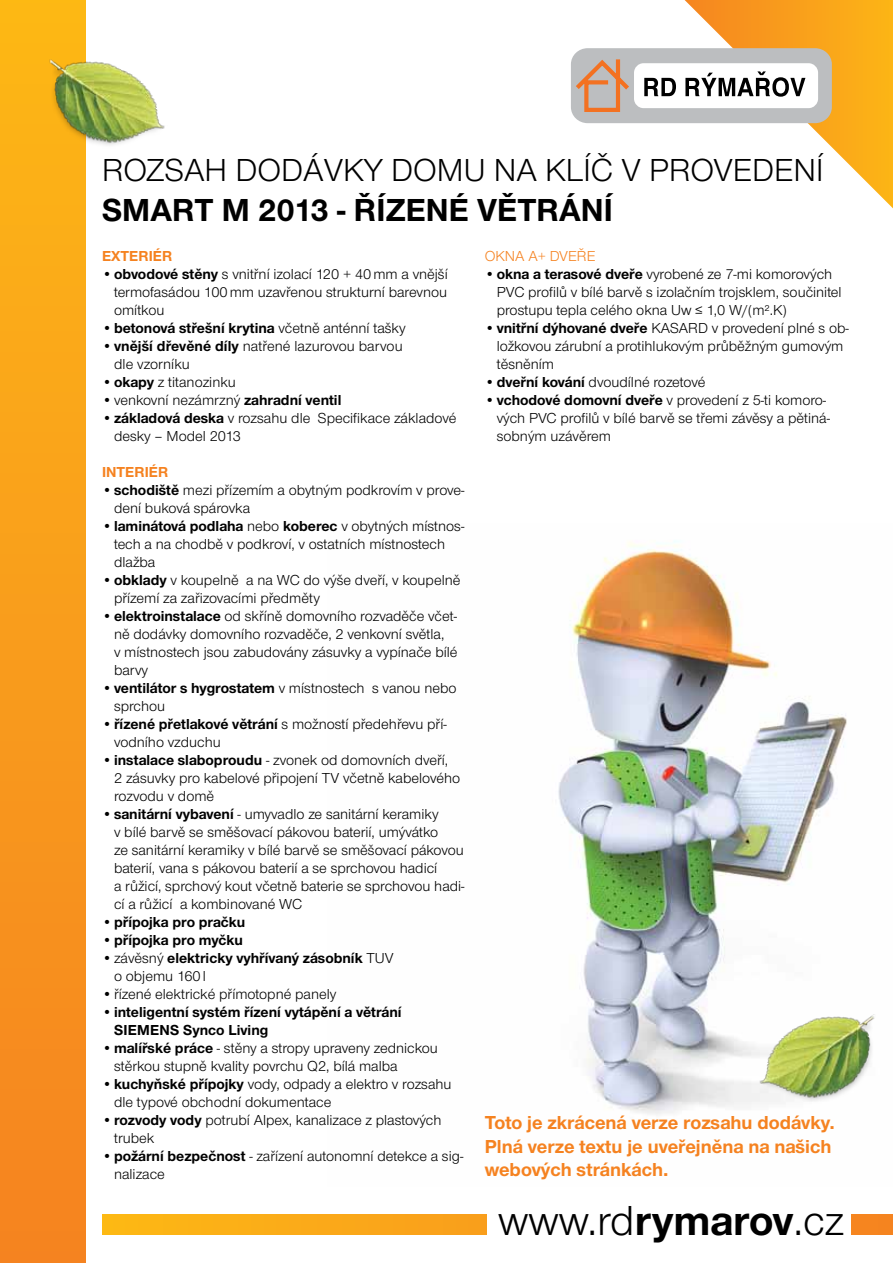
<style>
.page{position:relative;width:893px;height:1263px;background:#fff}
.page>*{position:absolute;margin:0;border:0;box-sizing:border-box;transform-origin:0 0}
.t1{font:43.5px "Nimbus Sans Novus TOT";color:#000}
.t2{font:33px "Nimbus Sans Novus TOT";color:#000}
.t3{font:700 33px "Nimbus Sans Novus TOT";color:#000}
.t4{font:700 19.5px/23.4px "Nimbus Sans Novus TOT";color:#f58220}
.t5{font:15px/18px "Nimbus Sans Novus TOT";color:#000}
.t6{font:700 15px/18px "Nimbus Sans Novus TOT";color:#000}
.t7{font:700 15px "Nimbus Sans Novus TOT";color:#f58220}
.t8{font:15px "Nimbus Sans Novus TOT";color:#f58220}
.s1{font-weight:700}
.s2{font-weight:400}
</style>
<div class="page">
<img style="left:558px;top:540px;width:289px;height:575px">
<div style="left:0;top:0;width:85px;height:1263px;background:linear-gradient(to bottom,#fdb815,#f58321)"></div>
<svg style="left:103px;top:1214px;width:790px;height:21px;background:#faa719"></svg>
<div style="left:487px;top:1204px;width:363px;height:33px;background:#fff"></div>
<div style="left:571px;top:48px;width:261px;height:75px;background:#bcbec0;border-radius:16px"></div>
<div style="left:634px;top:63px;width:184px;height:45px;background:#fff;border-radius:10px"></div>
<svg style="left:644px;top:78px;width:32px;height:18px"></svg>
<svg style="left:685px;top:0;width:208px;height:208px"></svg>
<svg style="left:571px;top:55px;width:58px;height:59px"></svg>
<img style="left:753px;top:997px;width:122px;height:118px">
<img style="left:43px;top:43px;width:122px;height:131px">
<h2 class="t2" style="left:102px;top:152px;width:723px">ROZSAH DODÁVKY DOMU NA KLÍČ V PROVEDENÍ</h2>
<h2 class="t3" style="left:102px;top:191px;width:512px">SMART M 2013 - ŘÍZENÉ VĚTRÁNÍ</h2>
<p class="t7" style="left:102px;top:247px;width:72px">EXTERIÉR</p>
<p class="t5" style="left:114px;top:265px;width:335px;text-align:justify;text-indent:-12px">• <span class="s1">obvodové stěny</span> s vnitřní izolací 120 + 40mm a vnější termofasádou 100mm uzavřenou strukturní barevnou omítkou</p>
<p class="t6" style="left:102px;top:319px;width:305px"><span class="s2">•</span> betonová střešní krytina <span class="s2">včetně anténní tašky</span></p>
<p class="t5" style="left:114px;top:337px;width:290px;text-indent:-12px">• <span class="s1">vnější dřevěné díly</span> natřené lazurovou barvou dle vzorníku</p>
<p class="t5" style="left:102px;top:373px;width:135px">• <span class="s1">okapy</span> z titanozinku</p>
<p class="t5" style="left:102px;top:391px;width:241px">• venkovní nezámrzný <span class="s1">zahradní ventil</span></p>
<p class="t5" style="left:114px;top:409px;width:344px;text-indent:-12px">• <span class="s1">základová deska</span> v rozsahu dle Specifikace základové desky – Model 2013</p>
<p class="t7" style="left:102px;top:463px;width:68px">INTERIÉR</p>
<p class="t5" style="left:114px;top:481px;width:352px;text-indent:-12px">• <span class="s1">schodiště</span> mezi přízemím a obytným podkrovím v prove&shy;dení buková spárovka</p>
<p class="t5" style="left:114px;top:517px;width:352px;text-indent:-12px">• <span class="s1">laminátová podlaha</span> nebo <span class="s1">koberec</span> v obytných místnos&shy;tech a na chodbě v podkroví, v ostatních místnostech dlažba</p>
<p class="t5" style="left:114px;top:571px;width:348px;text-indent:-12px">• <span class="s1">obklady</span> v koupelně a na WC do výše dveří, v koupelně přízemí za zařizovacími předměty</p>
<p class="t5" style="left:114px;top:607px;width:345px;text-indent:-12px">• <span class="s1">elektroinstalace</span> od skříně domovního rozvaděče včet&shy;ně dodávky domovního rozvaděče, 2 venkovní světla,<br>v místnostech jsou zabudovány zásuvky a vypínače bílé barvy</p>
<p class="t5" style="left:114px;top:679px;width:344px;text-indent:-12px">• <span class="s1">ventilátor s hygrostatem</span> v místnostech s vanou nebo sprchou</p>
<p class="t5" style="left:114px;top:715px;width:334px;text-indent:-12px">•<span class="s1">řízené přetlakové větrání</span> s možností předehřevu pří&shy;vodního vzduchu</p>
<p class="t5" style="left:114px;top:751px;width:348px;text-indent:-12px">•<span class="s1">instalace slaboproudu</span> - zvonek od domovních dveří,<br>2 zásuvky pro kabelové připojení TV včetně kabelového rozvodu v domě</p>
<p class="t5" style="left:114px;top:805px;width:352px;text-indent:-12px">•<span class="s1">sanitární vybavení</span> - umyvadlo ze sanitární keramiky<br>v bílé barvě se směšovací pákovou baterií, umývátko<br>ze sanitární keramiky v bílé barvě se směšovací pákovou baterií, vana s pákovou baterií a se sprchovou hadicí<br>a růžicí, sprchový kout včetně baterie se sprchovou hadi&shy;cí a růžicí a kombinované WC</p>
<p class="t6" style="left:102px;top:913px;width:145px"><span class="s2">•</span>přípojka pro pračku</p>
<p class="t6" style="left:102px;top:931px;width:142px"><span class="s2">•</span>přípojka pro myčku</p>
<p class="t6" style="left:114px;top:949px;width:281px;text-indent:-12px"><span class="s2">• závěsný</span> elektricky vyhřívaný zásobník <span class="s2">TUV o objemu 160l</span></p>
<p class="t5" style="left:102px;top:985px;width:236px">• řízené elektrické přímotopné panely</p>
<p class="t6" style="left:114px;top:1003px;width:289px;text-indent:-12px"><span class="s2">•</span>inteligentní systém řízení vytápění a větrání<br>Siemens</p>
<p class="t8" style="left:485px;top:247px;width:112px">OKNA A+ DVEŘE</p>
<p class="t5" style="left:497px;top:265px;width:346px;text-indent:-12px">• <span class="s1">okna a terasové dveře</span> vyrobené ze 7-mi komorových<br>PVC profilů v bílé barvě s izolačním trojsklem, součinitel prostupu tepla celého okna Uw ≤ 1,0 W/(m².K)</p>
<p class="t5" style="left:497px;top:319px;width:354px;text-indent:-12px">•<span class="s1">vnitřní dýhované dveře</span> KASARD v provedení plné s ob&shy;ložkovou zárubní a protihlukovým průběžným gumovým těsněním</p>
<p class="t5" style="left:485px;top:373px;width:222px">•<span class="s1">dveřní kování</span> dvoudílné rozetové</p>
<p class="t5" style="left:497px;top:391px;width:335px;text-indent:-12px">• <span class="s1">vchodové domovní dveře</span> v provedení z 5-ti komoro&shy;vých PVC profilů v bílé barvě se třemi závěsy a pětiná&shy;sobným uzávěrem</p>
<p class="t6" style="left:183px;top:1021px;width:87px">Synco Living</p>
<p class="t5" style="left:114px;top:1039px;width:325px;text-indent:-12px">• <span class="s1">malířské práce</span> - stěny a stropy upraveny zednickou stěrkou stupně kvality povrchu Q2, bílá malba</p>
<p class="t5" style="left:114px;top:1075px;width:339px;text-indent:-12px">•<span class="s1">kuchyňské přípojky</span> vody, odpady a elektro v rozsahu dle typové obchodní dokumentace</p>
<p class="t5" style="left:114px;top:1111px;width:329px;text-indent:-12px">• <span class="s1">rozvody vody</span> potrubí Alpex, kanalizace z plastových trubek</p>
<p class="t5" style="left:114px;top:1147px;width:351px;text-indent:-12px">• <span class="s1">požární bezpečnost</span> - zařízení autonomní detekce a sig&shy;nalizace</p>
<h3 class="t4" style="left:485px;top:1111px;width:352px">Toto je zkrácená verze rozsahu dodávky.<br>Plná verze textu je uveřejněna na našich webových stránkách.</h3>
<h1 class="t1" style="left:498px;top:1196px;width:347px">www.rd<span class="s1">rymarov</span>.cz</h1>
</div>
